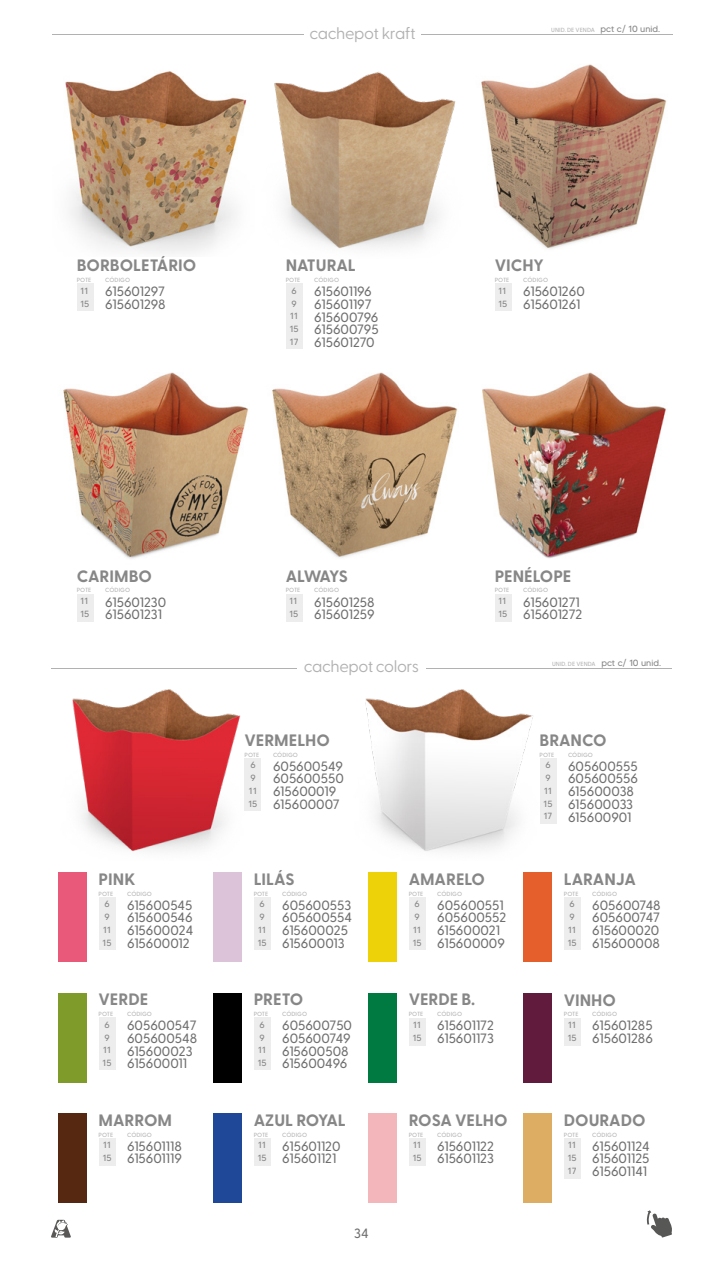
<style>
.page{position:relative;width:723px;height:1263px;background:#fff}
.page>*{position:absolute;margin:0;border:0;box-sizing:border-box;transform-origin:0 0}
.t1{font:700 16.5px "Greycliff CF";color:#878787}
.t2{font:16.5px "Greycliff CF";letter-spacing:-.025em;color:#b2b1b1}
.t3{font:500 13.5px/12.8px "Greycliff CF";color:#706f6f}
.t4{font:9px/12.8px "MADETOMMY";letter-spacing:-.02em;color:#878787}
.t5{font:500 6px "Greycliff CF";letter-spacing:.01em;color:#b3b2b2}
.s1{font-family:"MADETOMMY";font-weight:400;font-size:9px;color:#878787}
</style>
<div class="page">
<svg style="left:51px;top:1220px;width:20px;height:17px"></svg>
<svg style="left:647px;top:1210px;width:25px;height:27px"></svg>
<div style="left:539px;top:758px;width:17px;height:66px;background:#ededed"></div>
<div style="left:58px;top:872px;width:29px;height:90px;background:#e95a7a"></div>
<div style="left:58px;top:993px;width:29px;height:90px;background:#7f9b2a"></div>
<div style="left:58px;top:1113px;width:29px;height:90px;background:#562812"></div>
<div style="left:369px;top:872px;width:28px;height:90px;background:#edd209"></div>
<div style="left:369px;top:993px;width:28px;height:90px;background:#007a40"></div>
<div style="left:369px;top:1113px;width:28px;height:90px;background:#f3b6bb"></div>
<div style="left:213px;top:872px;width:29px;height:90px;background:#dcc3d9"></div>
<div style="left:213px;top:993px;width:29px;height:90px;background:#000"></div>
<div style="left:213px;top:1113px;width:29px;height:90px;background:#1f4998"></div>
<div style="left:524px;top:872px;width:28px;height:90px;background:#e45f2b"></div>
<div style="left:524px;top:993px;width:28px;height:90px;background:#611c3d"></div>
<div style="left:524px;top:1113px;width:28px;height:90px;background:#dcad63"></div>
<div style="left:99px;top:897px;width:16px;height:53px;background:#ededed"></div>
<div style="left:254px;top:897px;width:16px;height:53px;background:#ededed"></div>
<div style="left:409px;top:897px;width:17px;height:53px;background:#ededed"></div>
<div style="left:564px;top:897px;width:17px;height:53px;background:#ededed"></div>
<div style="left:99px;top:1017px;width:16px;height:53px;background:#ededed"></div>
<div style="left:254px;top:1017px;width:16px;height:53px;background:#ededed"></div>
<div style="left:409px;top:1017px;width:17px;height:28px;background:#ededed"></div>
<div style="left:564px;top:1018px;width:17px;height:27px;background:#ededed"></div>
<div style="left:99px;top:1138px;width:17px;height:27px;background:#ededed"></div>
<div style="left:254px;top:1138px;width:16px;height:27px;background:#ededed"></div>
<div style="left:409px;top:1138px;width:17px;height:27px;background:#ededed"></div>
<div style="left:564px;top:1138px;width:17px;height:40px;background:#ededed"></div>
<hr style="left:51px;top:668px;width:245px;height:1px;background:#b2b1b1">
<hr style="left:427px;top:668px;width:245px;height:1px;background:#b2b1b1">
<img style="left:72px;top:689px;width:169px;height:163px">
<img style="left:365px;top:689px;width:175px;height:162px">
<div style="left:244px;top:758px;width:17px;height:53px;background:#ededed"></div>
<hr style="left:52px;top:35px;width:251px;height:1px;background:#b2b1b1">
<hr style="left:422px;top:35px;width:251px;height:1px;background:#b2b1b1">
<div style="left:77px;top:283px;width:17px;height:28px;background:#ededed"></div>
<img style="left:65px;top:71px;width:182px;height:183px">
<div style="left:286px;top:283px;width:17px;height:66px;background:#ededed"></div>
<img style="left:274px;top:72px;width:182px;height:177px">
<div style="left:495px;top:283px;width:16px;height:28px;background:#ededed"></div>
<img style="left:481px;top:64px;width:186px;height:185px">
<div style="left:77px;top:594px;width:17px;height:27px;background:#ededed"></div>
<img style="left:63px;top:372px;width:186px;height:187px">
<div style="left:286px;top:594px;width:17px;height:27px;background:#ededed"></div>
<img style="left:272px;top:372px;width:186px;height:186px">
<div style="left:495px;top:594px;width:16px;height:27px;background:#ededed"></div>
<img style="left:482px;top:372px;width:184px;height:186px">
<p class="t1" style="left:77px;top:253px;width:121px">BORBOLETÁRIO</p>
<p class="t3" style="left:105px;top:284px;width:62px">615601297<br>615601298</p>
<p class="t5" style="left:77px;top:275px;width:16px">POTE</p>
<p class="t5" style="left:105px;top:275px;width:26px">CÓDIGO</p>
<p class="t4" style="left:81px;top:284px;width:10px">11<br>15</p>
<p class="t2" style="left:309px;top:21px;width:108px">cachepot kraft</p>
<p class="t5" style="left:551px;top:25px;width:111px">UNID. DE VENDA <span class="s1">pct c/ 10 unid.</span></p>
<p class="t1" style="left:286px;top:253px;width:72px">NATURAL</p>
<p class="t3" style="left:314px;top:284px;width:66px">615601196<br>615601197<br>615600796<br>615600795<br>615601270</p>
<p class="t5" style="left:286px;top:275px;width:16px">POTE</p>
<p class="t5" style="left:314px;top:275px;width:26px">CÓDIGO</p>
<p class="t4" style="left:290px;top:284px;width:10px">6<br>9<br>11<br>15<br>17</p>
<p class="t1" style="left:495px;top:253px;width:51px">VICHY</p>
<p class="t3" style="left:523px;top:284px;width:63px">615601260<br>615601261</p>
<p class="t5" style="left:495px;top:275px;width:16px">POTE</p>
<p class="t5" style="left:523px;top:275px;width:26px">CÓDIGO</p>
<p class="t4" style="left:498px;top:284px;width:10px">11<br>15</p>
<p class="t1" style="left:77px;top:563px;width:77px">CARIMBO</p>
<p class="t3" style="left:105px;top:594px;width:62px">615601230<br>615601231</p>
<p class="t5" style="left:77px;top:586px;width:16px">POTE</p>
<p class="t5" style="left:105px;top:586px;width:26px">CÓDIGO</p>
<p class="t4" style="left:81px;top:595px;width:10px">11<br>15</p>
<p class="t1" style="left:99px;top:866px;width:38px">PINK</p>
<p class="t3" style="left:127px;top:898px;width:68px;text-align:justify">615600545<br>615600546<br>615600024<br>615600012</p>
<p class="t5" style="left:99px;top:889px;width:16px">POTE</p>
<p class="t5" style="left:127px;top:889px;width:26px">CÓDIGO</p>
<p class="t4" style="left:103px;top:898px;width:10px">6<br>9<br>11<br>15</p>
<p class="t1" style="left:99px;top:987px;width:51px">VERDE</p>
<p class="t3" style="left:127px;top:1018px;width:72px">605600547<br>605600548<br>615600023<br>615600011</p>
<p class="t5" style="left:99px;top:1009px;width:16px">POTE</p>
<p class="t5" style="left:127px;top:1009px;width:26px">CÓDIGO</p>
<p class="t4" style="left:103px;top:1018px;width:10px">6<br>9<br>11<br>15</p>
<p class="t1" style="left:99px;top:1107px;width:75px">MARROM</p>
<p class="t3" style="left:127px;top:1138px;width:56px">615601118<br>615601119</p>
<p class="t5" style="left:99px;top:1130px;width:16px">POTE</p>
<p class="t5" style="left:127px;top:1130px;width:26px">CÓDIGO</p>
<p class="t4" style="left:103px;top:1139px;width:10px">11<br>15</p>
<p class="t1" style="left:286px;top:563px;width:64px">ALWAYS</p>
<p class="t3" style="left:314px;top:594px;width:62px">615601258<br>615601259</p>
<p class="t5" style="left:286px;top:586px;width:16px">POTE</p>
<p class="t5" style="left:314px;top:586px;width:26px">CÓDIGO</p>
<p class="t4" style="left:289px;top:595px;width:10px">11<br>15</p>
<p class="t2" style="left:304px;top:654px;width:117px">cachepot colors</p>
<p class="t1" style="left:244px;top:727px;width:87px">VERMELHO</p>
<p class="t3" style="left:273px;top:759px;width:72px">605600549<br>605600550<br>615600019<br>615600007</p>
<p class="t5" style="left:245px;top:750px;width:16px">POTE</p>
<p class="t5" style="left:273px;top:750px;width:26px">CÓDIGO</p>
<p class="t4" style="left:248px;top:759px;width:10px">6<br>9<br>11<br>15</p>
<p class="t1" style="left:495px;top:563px;width:78px">PENÉLOPE</p>
<p class="t3" style="left:523px;top:594px;width:61px">615601271<br>615601272</p>
<p class="t5" style="left:552px;top:659px;width:111px">UNID. DE VENDA <span class="s1">pct c/ 10 unid.</span></p>
<p class="t5" style="left:495px;top:586px;width:16px">POTE</p>
<p class="t5" style="left:523px;top:586px;width:26px">CÓDIGO</p>
<p class="t4" style="left:498px;top:595px;width:10px">11<br>15</p>
<p class="t1" style="left:539px;top:727px;width:69px">BRANCO</p>
<p class="t3" style="left:568px;top:759px;width:71px">605600555<br>605600556<br>615600038<br>615600033<br>615600901</p>
<p class="t5" style="left:539px;top:750px;width:16px">POTE</p>
<p class="t5" style="left:568px;top:750px;width:26px">CÓDIGO</p>
<p class="t4" style="left:543px;top:759px;width:10px">6<br>9<br>11<br>15<br>17</p>
<p class="t1" style="left:254px;top:866px;width:42px">LILÁS</p>
<p class="t3" style="left:282px;top:898px;width:71px">605600553<br>605600554<br>615600025<br>615600013</p>
<p class="t5" style="left:254px;top:889px;width:16px">POTE</p>
<p class="t5" style="left:282px;top:889px;width:26px">CÓDIGO</p>
<p class="t4" style="left:258px;top:898px;width:10px">6<br>9<br>11<br>15</p>
<p class="t1" style="left:254px;top:987px;width:51px">PRETO</p>
<p class="t3" style="left:282px;top:1018px;width:71px">605600750<br>605600749<br>615600508<br>615600496</p>
<p class="t5" style="left:254px;top:1009px;width:16px">POTE</p>
<p class="t5" style="left:282px;top:1009px;width:26px">CÓDIGO</p>
<p class="t4" style="left:258px;top:1018px;width:10px">6<br>9<br>11<br>15</p>
<p class="t1" style="left:254px;top:1107px;width:94px">AZUL ROYAL</p>
<p class="t3" style="left:282px;top:1138px;width:60px">615601120<br>615601121</p>
<p class="t5" style="left:254px;top:1130px;width:16px">POTE</p>
<p class="t5" style="left:282px;top:1130px;width:26px">CÓDIGO</p>
<p class="t4" style="left:258px;top:1139px;width:10px">11<br>15</p>
<p class="t3" style="left:354px;top:1225px;width:16px">34</p>
<p class="t1" style="left:409px;top:866px;width:78px">AMARELO</p>
<p class="t3" style="left:437px;top:898px;width:71px">605600551<br>605600552<br>615600021<br>615600009</p>
<p class="t5" style="left:409px;top:889px;width:16px">POTE</p>
<p class="t5" style="left:437px;top:889px;width:26px">CÓDIGO</p>
<p class="t4" style="left:413px;top:898px;width:10px">6<br>9<br>11<br>15</p>
<p class="t1" style="left:409px;top:987px;width:68px">VERDE B.</p>
<p class="t3" style="left:437px;top:1018px;width:58px">615601172<br>615601173</p>
<p class="t5" style="left:409px;top:1009px;width:16px">POTE</p>
<p class="t5" style="left:437px;top:1009px;width:26px">CÓDIGO</p>
<p class="t4" style="left:413px;top:1018px;width:10px">11<br>15</p>
<p class="t1" style="left:409px;top:1107px;width:100px">ROSA VELHO</p>
<p class="t3" style="left:437px;top:1138px;width:58px">615601122<br>615601123</p>
<p class="t5" style="left:409px;top:1130px;width:16px">POTE</p>
<p class="t5" style="left:437px;top:1130px;width:26px">CÓDIGO</p>
<p class="t4" style="left:413px;top:1139px;width:10px">11<br>15</p>
<p class="t1" style="left:564px;top:866px;width:74px">LARANJA</p>
<p class="t3" style="left:592px;top:898px;width:70px;text-align:justify">605600748<br>605600747<br>615600020<br>615600008</p>
<p class="t5" style="left:564px;top:889px;width:16px">POTE</p>
<p class="t5" style="left:592px;top:889px;width:26px">CÓDIGO</p>
<p class="t4" style="left:568px;top:898px;width:10px">6<br>9<br>11<br>15</p>
<p class="t1" style="left:564px;top:987px;width:54px">VINHO</p>
<p class="t3" style="left:592px;top:1018px;width:62px">615601285<br>615601286</p>
<p class="t5" style="left:564px;top:1010px;width:16px">POTE</p>
<p class="t5" style="left:592px;top:1010px;width:26px">CÓDIGO</p>
<p class="t4" style="left:568px;top:1018px;width:10px">11<br>15</p>
<p class="t1" style="left:564px;top:1107px;width:83px">DOURADO</p>
<p class="t3" style="left:592px;top:1138px;width:59px;text-align:justify">615601124<br>615601125<br>615601141</p>
<p class="t5" style="left:564px;top:1130px;width:16px">POTE</p>
<p class="t5" style="left:592px;top:1130px;width:26px">CÓDIGO</p>
<p class="t4" style="left:568px;top:1139px;width:10px;text-align:justify">11<br>15<br>17</p>
</div>
